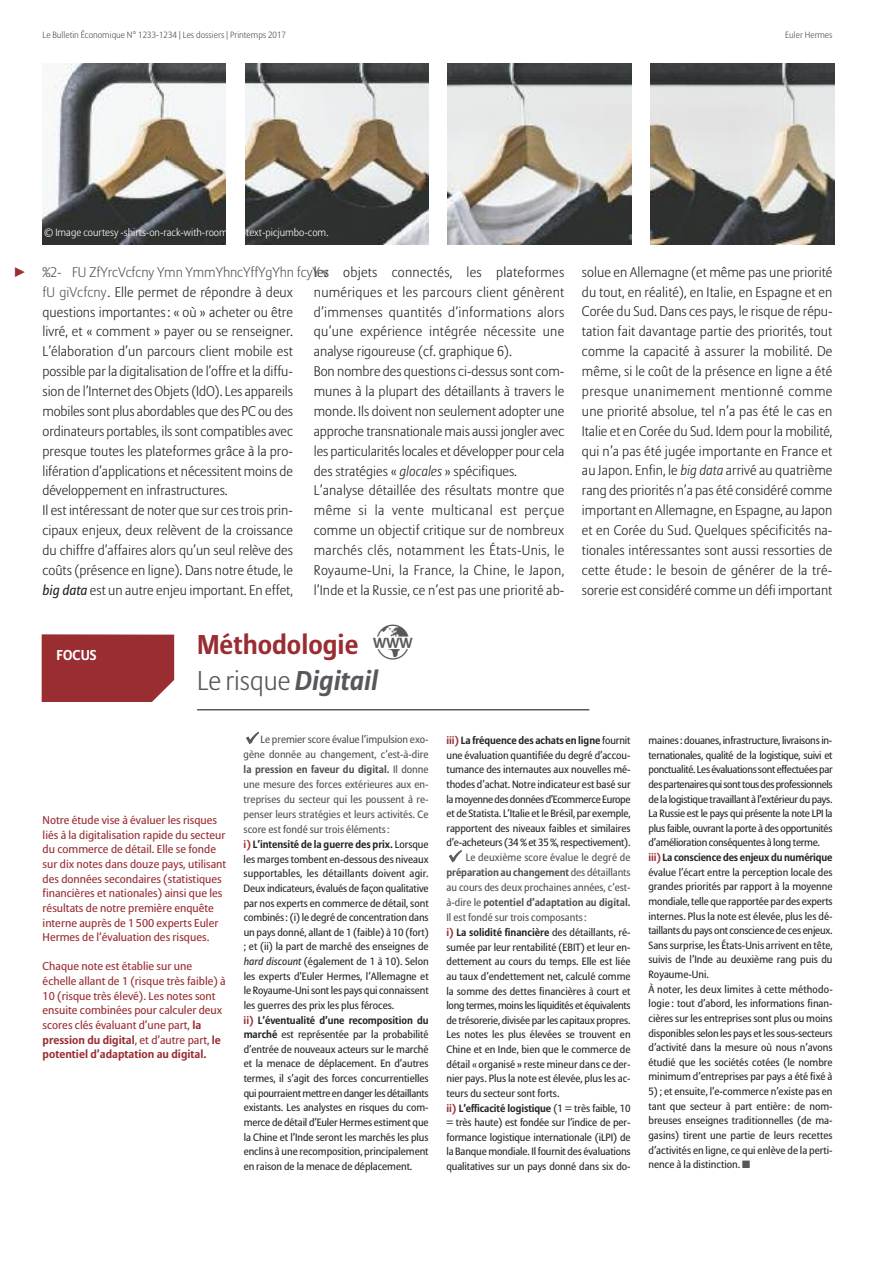
<style>
.page{position:relative;width:893px;height:1263px;background:#fff}
.page>*{position:absolute;margin:0;border:0;box-sizing:border-box;transform-origin:0 0}
.t1{font:700 27px/36.8px "Allianz Sans";color:#9a2d32}
.t2{font:700 14.25px "Allianz Sans";letter-spacing:.01em;color:#fff}
.t3{font:300 13.8px/19.8px "Allianz Sans";color:#272526}
.t4{font:300 13.8px "Allianz Sans";color:#9a2d32}
.t5{font:11.25px/14.7px "Allianz Sans";color:#9a2d32;scale:1.04 1}
.t6{font:10.5px/14.7px "Allianz Sans";letter-spacing:-.005em;color:#272526}
.t7{font:300 10.5px "Allianz Sans";color:#fff}
.t8{font:300 9px "Allianz Sans";color:#525152}
.s1{font-style:italic}
.s2{color:#57585b}
.s3{font-weight:400;font-style:italic}
.s4{font-weight:300;color:#57585b}
.s5{font-style:italic;color:#57585b}
.s6{color:#525152}
.s7{font-weight:700;color:#525152}
.s8{font-weight:700;color:#9a2d32}
.s9{font-weight:700}
</style>
<div class="page">
<hr style="left:197px;top:709px;width:392px;height:1px;background:#272526">
<div style="left:42px;top:634px;width:132px;height:68px;background:#9a2d32"></div>
<img style="left:43px;top:63px;width:183px;height:181px">
<img style="left:245px;top:63px;width:184px;height:181px">
<img style="left:448px;top:63px;width:183px;height:181px">
<img style="left:651px;top:63px;width:183px;height:181px">
<p class="t8" style="left:43px;top:31px;width:245px">Le Bulletin Économique N° 1233-1234 | Les dossiers | Printemps 2017</p>
<p class="t8" style="left:785px;top:31px;width:49px">Euler Hermes</p>
<h3 class="t4" style="left:15px;top:266px;width:11px">▶</h3>
<p class="t7" style="left:44px;top:228px;width:286px">© Image courtesy -shirts-on-rack-with-room-for-text-picjumbo-com.</p>
<p class="t3" style="left:314px;top:263px;width:252px">les objets connectés, les plateformes numériques et les parcours client génèrent d’immenses quantités d’informations alors qu’une expérience intégrée nécessite une analyse rigoureuse (cf. graphique 6).<br>Bon nombre des questions ci-dessus sont com&shy;munes à la plupart des détaillants à travers le monde. Ils doivent non seulement adopter une approche transnationale mais aussi jongler avec les particularités locales et développer pour cela des stratégies « <span class="s1">glocales</span> » spécifiques.<br>L’analyse détaillée des résultats montre que même si la vente multicanal est perçue comme un objectif critique sur de nombreux marchés clés, notamment les États-Unis, le Royaume-Uni, la France, la Chine, le Japon, l’Inde et la Russie, ce n’est pas une priorité ab-</p>
<p class="t3" style="left:582px;top:263px;width:252px;text-align:justify">solue en Allemagne (et même pas une priorité du tout, en réalité), en Italie, en Espagne et en Corée du Sud. Dans ces pays, le risque de répu&shy;tation fait davantage partie des priorités, tout comme la capacité à assurer la mobilité. De même, si le coût de la présence en ligne a été presque unanimement mentionné comme une priorité absolue, tel n’a pas été le cas en Italie et en Corée du Sud. Idem pour la mobilité, qui n’a pas été jugée importante en France et au Japon. Enfin, le <span class="s1">big data</span> arrivé au quatrième rang des priorités n’a pas été considéré comme important en Allemagne, en Espagne, au Japon et en Corée du Sud. Quelques spécificités na&shy;tionales intéressantes sont aussi ressorties de cette étude : le besoin de générer de la tré&shy;sorerie est considéré comme un défi important</p>
<p class="t3" style="left:43px;top:263px;width:287px"><span class="s2">%2- FU ZfYrcVcfcny Ymn YmmYhncYffYgYhn fcyY v fU giVcfcny</span>. Elle permet de répondre à deux questions importantes : « où » acheter ou être<br>livré, et « comment » payer ou se renseigner.<br>L’élaboration d’un parcours client mobile est possible par la digitalisation de l’offre et la diffu-<br>sion de l’Internet des Objets (IdO). Les appareils mobiles sont plus abordables que des PC ou des ordinateurs portables, ils sont compatibles avec presque toutes les plateformes grâce à la pro&shy;lifération d’applications et nécessitent moins de développement en infrastructures.<br>Il est intéressant de noter que sur ces trois prin&shy;cipaux enjeux, deux relèvent de la croissance<br>du chiffre d’affaires alors qu’un seul relève des<br>coûts (présence en ligne). Dans notre étude, le<br><span class="s3">big data</span> est un autre enjeu important. En effet,</p>
<h1 class="t1" style="left:197px;top:628px;width:183px">Méthodologie<br><span class="s4">Le risque</span> <span class="s5">Digitail</span></h1>
<p class="t6" style="left:244px;top:733px;width:187px"><span class="s2">✓</span> <span class="s6">Le premier score évalue l’impulsion exo&shy;gène donnée au changement, c’est-à-dire </span><span class="s7">la pression en faveur du digital.</span> <span class="s6">Il donne une mesure des forces extérieures aux en&shy;treprises du secteur qui les poussent à re&shy;penser leurs stratégies et leurs activités. Ce score est fondé sur trois éléments :<br></span><span class="s8">i)</span> <span class="s9">L’intensité de la guerre des prix.</span> Lorsque les marges tombent en-dessous des niveaux supportables, les détaillants doivent agir.<br>Deux indicateurs, évalués de façon qualitative par nos experts en commerce de détail, sont combinés : (i) le degré de concentration dans un pays donné, allant de 1 (faible) à 10 (fort) ; et (ii) la part de marché des enseignes de <span class="s1">hard discount</span> (également de 1 à 10). Selon les experts d’Euler Hermes, l’Allemagne et le Royaume-Uni sont les pays qui connaissent les guerres des prix les plus féroces.<br><span class="s8">ii)</span> <span class="s9">L’éventualité d’une recomposition du marché</span> est représentée par la probabilité d’entrée de nouveaux acteurs sur le marché et la menace de déplacement. En d’autres termes, il s’agit des forces concurrentielles qui pourraient mettre en danger les détaillants existants. Les analystes en risques du com&shy;merce de détail d’Euler Hermes estiment que la Chine et l’Inde seront les marchés les plus enclins à une recomposition, principalement en raison de la menace de déplacement.</p>
<p class="t6" style="left:446px;top:734px;width:186px;text-align:justify"><span class="s8">iii)</span> <span class="s9">La fréquence des achats en ligne</span> fournit une évaluation quantifiée du degré d’accou&shy;tumance des internautes aux nouvelles mé&shy;thodes d’achat. Notre indicateur est basé sur la moyenne des données d’Ecommerce Europe et de Statista. L’Italie et le Brésil, par exemple, rapportent des niveaux faibles et similaires d’e-acheteurs (34 % et 35 %, respectivement).</p>
<h2 class="t2" style="left:57px;top:650px;width:42px">FOCUS</h2>
<p class="t5" style="left:43px;top:814px;width:178px">Notre étude vise à évaluer les risques liés à la digitalisation rapide du secteur du commerce de détail. Elle se fonde sur dix notes dans douze pays, utilisant des données secondaires (statistiques financières et nationales) ainsi que les résultats de notre première enquête interne auprès de 1 500 experts Euler Hermes de l’évaluation des risques.</p>
<p class="t5" style="left:43px;top:960px;width:178px">Chaque note est établie sur une échelle allant de 1 (risque très faible) à 10 (risque très élevé). Les notes sont ensuite combinées pour calculer deux scores clés évaluant d’une part, <span class="s9">la pression du digital</span>, et d’autre part, <span class="s9">le potentiel d’adaptation au digital.</span></p>
<p class="t6" style="left:446px;top:851px;width:186px"><span class="s2">✓</span> <span class="s6">Le deuxième score évalue le degré de </span><span class="s7">préparation au changement</span> <span class="s6">des détaillants au cours des deux prochaines années, c’est&shy;à-dire le</span> <span class="s7">potentiel d’adaptation au digital.<br></span><span class="s6">Il est fondé sur trois composants :<br></span><span class="s8">i)</span> <span class="s9">La solidité financière</span> des détaillants, ré&shy;sumée par leur rentabilité (EBIT) et leur en&shy;dettement au cours du temps. Elle est liée au taux d’endettement net, calculé comme la somme des dettes financières à court et long termes, moins les liquidités et équivalents de trésorerie, divisée par les capitaux propres.<br>Les notes les plus élevées se trouvent en Chine et en Inde, bien que le commerce de détail « organisé » reste mineur dans ce der&shy;nier pays. Plus la note est élevée, plus les ac&shy;teurs du secteur sont forts.<br><span class="s8">ii)</span> <span class="s9">L’efficacité logistique</span> (1 = très faible, 10 = très haute) est fondée sur l’indice de per&shy;formance logistique internationale (iLPI) de la Banque mondiale. Il fournit des évaluations qualitatives sur un pays donné dans six do-</p>
<p class="t6" style="left:648px;top:734px;width:186px">maines : douanes, infrastructure, livraisons in&shy;ternationales, qualité de la logistique, suivi et ponctualité. Les évaluations sont effectuées par des partenaires qui sont tous des professionnels de la logistique travaillant à l’extérieur du pays.<br>La Russie est le pays qui présente la note LPI la plus faible, ouvrant la porte à des opportunités d’amélioration conséquentes à long terme. <span class="s8">iii)</span> <span class="s9">La conscience des enjeux du numérique </span>évalue l’écart entre la perception locale des grandes priorités par rapport à la moyenne mondiale, telle que rapportée par des experts internes. Plus la note est élevée, plus les dé&shy;taillants du pays ont conscience de ces enjeux.<br>Sans surprise, les États-Unis arrivent en tête, suivis de l’Inde au deuxième rang puis du Royaume-Uni.<br>À noter, les deux limites à cette méthodo&shy;logie : tout d’abord, les informations finan&shy;cières sur les entreprises sont plus ou moins disponibles selon les pays et les sous-secteurs d’activité dans la mesure où nous n’avons étudié que les sociétés cotées (le nombre minimum d’entreprises par pays a été fixé à</p>
<p class="t6" style="left:648px;top:1085px;width:186px;text-align:justify">5) ; et ensuite, l’e-commerce n’existe pas en tant que secteur à part entière : de nom&shy;breuses enseignes traditionnelles (de ma&shy;gasins) tirent une partie de leurs recettes d’activités en ligne, ce qui enlève de la perti&shy;nence à la distinction. <span class="s2">◼</span></p>
</div>
